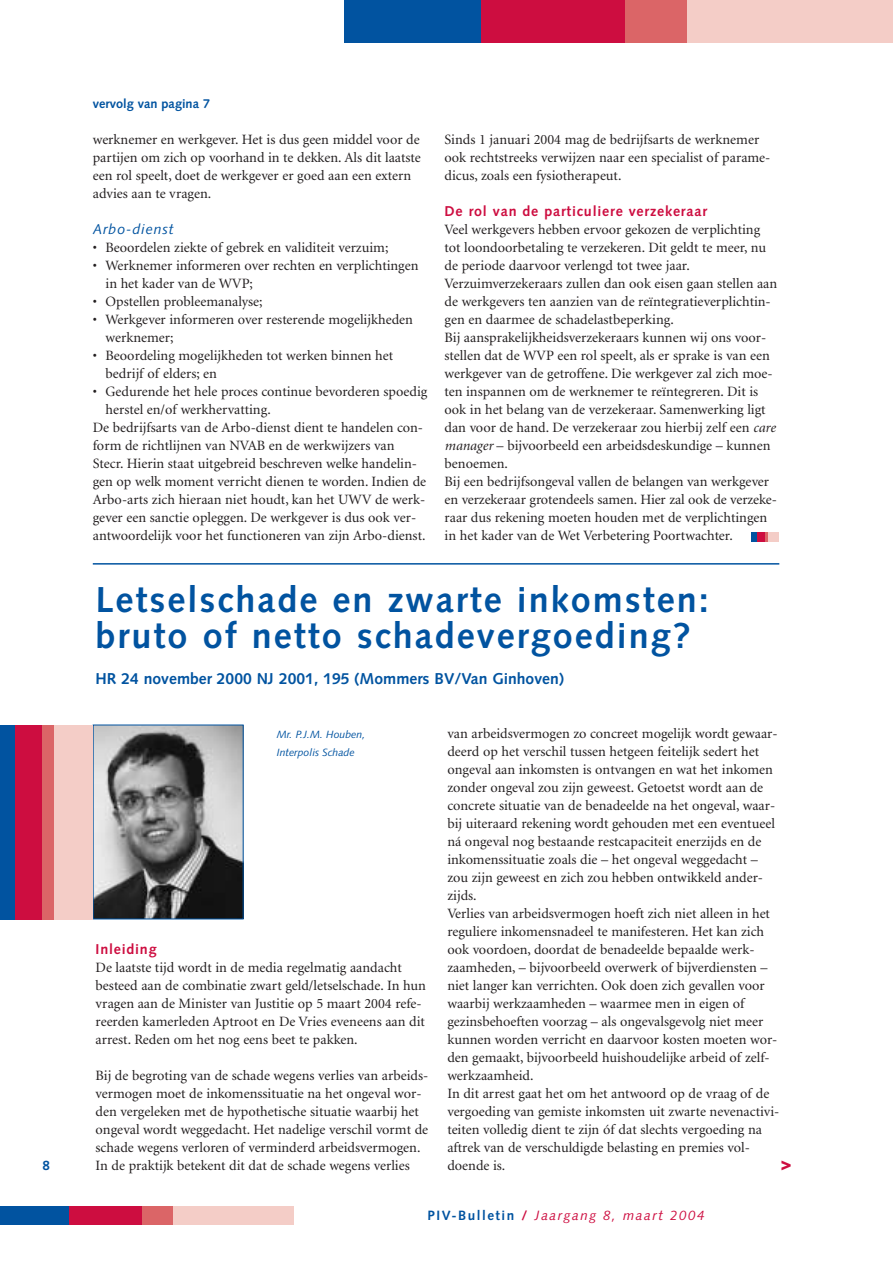
<style>
.page{position:relative;width:893px;height:1262px;background:#fff}
.page>*{position:absolute;margin:0;border:0;box-sizing:border-box;transform-origin:0 0}
.t1{font:700 36px/36px "Syntax";letter-spacing:.055em;color:#0153a0}
.t2{font:900 18px "Syntax";color:#cd0d40}
.t3{font:700 15.75px "Syntax";color:#0153a0}
.t4{font:14.25px/18px "Minion";color:#231f20}
.t5{font:700 14.25px "Syntax";letter-spacing:.055em;color:#cd0d40}
.t6{font:italic 14.25px "Syntax";letter-spacing:.055em;color:#0153a0}
.t7{font:italic 13.5px "Syntax";letter-spacing:.11em;color:#cd0d40}
.t8{font:700 13.5px "Syntax";color:#0153a0}
.t9{font:700 12.75px "Syntax";color:#0153a0}
.t10{font:italic 10.5px/18px "Syntax";color:#0153a0}
.s1{font-style:italic}
.s2{font-weight:700;font-style:normal;color:#0153a0}
.s3{font-weight:700;font-style:normal}
</style>
<div class="page">
<div style="left:1px;top:1206px;width:68px;height:18px;background:#0153a0"></div>
<div style="left:69px;top:1206px;width:73px;height:18px;background:#cd0d40"></div>
<div style="left:142px;top:1206px;width:34px;height:18px;background:#db6567"></div>
<div style="left:174px;top:1206px;width:120px;height:18px;background:#f4cdc7"></div>
<div style="left:344px;top:0;width:137px;height:43px;background:#0153a0"></div>
<div style="left:481px;top:0;width:144px;height:43px;background:#cd0d40"></div>
<div style="left:625px;top:0;width:66px;height:43px;background:#db6567"></div>
<div style="left:687px;top:0;width:205px;height:43px;background:#f4cdc7"></div>
<div style="left:750px;top:533px;width:7px;height:9px;background:#0153a0"></div>
<div style="left:757px;top:533px;width:8px;height:9px;background:#cd0d40"></div>
<svg style="left:765px;top:533px;width:3px;height:9px"></svg>
<div style="left:768px;top:533px;width:10px;height:9px;background:#f4cdc7"></div>
<img style="left:95px;top:726px;width:146px;height:191px">
<div style="left:1px;top:724px;width:14px;height:195px;background:#0153a0"></div>
<div style="left:15px;top:724px;width:27px;height:195px;background:#cd0d40"></div>
<div style="left:42px;top:724px;width:13px;height:195px;background:#db6567"></div>
<div style="left:54px;top:724px;width:39px;height:195px;background:#f4cdc7"></div>
<hr style="left:93px;top:563px;width:686px;height:1px;background:#0153a0">
<p class="t8" style="left:43px;top:1160px;width:9px">8</p>
<p class="t9" style="left:93px;top:98px;width:119px">vervolg van pagina 7</p>
<p class="t4" style="left:93px;top:132px;width:329px">werknemer en werkgever. Het is dus geen middel voor de partijen om zich op voorhand in te dekken. Als dit laatste een rol speelt, doet de werkgever er goed aan een extern advies aan te vragen.</p>
<p class="t6" style="left:93px;top:223px;width:82px">Arbo-dienst</p>
<p class="t4" style="left:93px;top:240px;width:297px">• Beoordelen ziekte of gebrek en validiteit verzuim;</p>
<p class="t4" style="left:105px;top:258px;width:314px;text-indent:-13px">• Werknemer informeren over rechten en verplichtingen in het kader van de WVP;</p>
<p class="t4" style="left:93px;top:294px;width:171px">• Opstellen probleemanalyse;</p>
<p class="t4" style="left:105px;top:312px;width:309px;text-indent:-13px">• Werkgever informeren over resterende mogelijkheden werknemer;</p>
<p class="t4" style="left:105px;top:348px;width:289px;text-indent:-13px">• Beoordeling mogelijkheden tot werken binnen het bedrijf of elders; en</p>
<p class="t4" style="left:93px;top:384px;width:336px">• Gedurende het hele proces continue bevorderen spoedig</p>
<p class="t4" style="left:105px;top:402px;width:167px">herstel en/of werkhervatting.</p>
<p class="t4" style="left:93px;top:420px;width:332px">De bedrijfsarts van de Arbo-dienst dient te handelen con-</p>
<p class="t4" style="left:93px;top:438px;width:303px">form de richtlijnen van NVAB en de werkwijzers van</p>
<p class="t4" style="left:93px;top:456px;width:326px">Stecr. Hierin staat uitgebreid beschreven welke handelin-</p>
<p class="t4" style="left:93px;top:474px;width:335px">gen op welk moment verricht dienen te worden. Indien de</p>
<p class="t4" style="left:93px;top:492px;width:334px">Arbo-arts zich hieraan niet houdt, kan het UWV de werk-</p>
<p class="t4" style="left:93px;top:510px;width:325px">gever een sanctie opleggen. De werkgever is dus ook ver-</p>
<p class="t4" style="left:93px;top:528px;width:334px">antwoordelijk voor het functioneren van zijn Arbo-dienst.</p>
<p class="t4" style="left:444px;top:132px;width:327px">Sinds 1 januari 2004 mag de bedrijfsarts de werknemer ook rechtstreeks verwijzen naar een specialist of parame&shy;dicus, zoals een fysiotherapeut.</p>
<p class="t5" style="left:444px;top:205px;width:264px">De rol van de particuliere verzekeraar</p>
<p class="t4" style="left:444px;top:222px;width:334px">Veel werkgevers hebben ervoor gekozen de verplichting tot loondoorbetaling te verzekeren. Dit geldt te meer, nu de periode daarvoor verlengd tot twee jaar.<br>Verzuimverzekeraars zullen dan ook eisen gaan stellen aan de werkgevers ten aanzien van de reïntegratieverplichtin&shy;gen en daarmee de schadelastbeperking.<br>Bij aansprakelijkheidsverzekeraars kunnen wij ons voor&shy;stellen dat de WVP een rol speelt, als er sprake is van een werkgever van de getroffene. Die werkgever zal zich moe&shy;ten inspannen om de werknemer te reïntegreren. Dit is ook in het belang van de verzekeraar. Samenwerking ligt dan voor de hand. De verzekeraar zou hierbij zelf een <span class="s1">care manager</span> – bijvoorbeeld een arbeidsdeskundige – kunnen benoemen.<br>Bij een bedrijfsongeval vallen de belangen van werkgever en verzekeraar grotendeels samen. Hier zal ook de verzeke&shy;raar dus rekening moeten houden met de verplichtingen in het kader van de Wet Verbetering Poortwachter.</p>
<h1 class="t1" style="left:96px;top:585px;width:614px">Letselschade en zwarte inkomsten: bruto of netto schadevergoeding?</h1>
<p class="t3" style="left:96px;top:672px;width:470px">HR 24 november 2000 NJ 2001, 195 (Mommers BV/Van Ginhoven)</p>
<p class="t10" style="left:277px;top:726px;width:90px">Mr. P.J.M. Houben,<br>Interpolis Schade</p>
<p class="t5" style="left:96px;top:943px;width:62px">Inleiding</p>
<p class="t4" style="left:96px;top:960px;width:332px">De laatste tijd wordt in de media regelmatig aandacht besteed aan de combinatie zwart geld/letselschade. In hun vragen aan de Minister van Justitie op 5 maart 2004 refe&shy;reerden kamerleden Aptroot en De Vries eveneens aan dit arrest. Reden om het nog eens beet te pakken.</p>
<p class="t4" style="left:96px;top:1068px;width:334px">Bij de begroting van de schade wegens verlies van arbeids&shy;vermogen moet de inkomenssituatie na het ongeval wor&shy;den vergeleken met de hypothetische situatie waarbij het ongeval wordt weggedacht. Het nadelige verschil vormt de schade wegens verloren of verminderd arbeidsvermogen.<br>In de praktijk betekent dit dat de schade wegens verlies</p>
<p class="t4" style="left:447px;top:726px;width:333px">van arbeidsvermogen zo concreet mogelijk wordt gewaar&shy;deerd op het verschil tussen hetgeen feitelijk sedert het ongeval aan inkomsten is ontvangen en wat het inkomen zonder ongeval zou zijn geweest. Getoetst wordt aan de concrete situatie van de benadeelde na het ongeval, waar&shy;bij uiteraard rekening wordt gehouden met een eventueel ná ongeval nog bestaande restcapaciteit enerzijds en de inkomenssituatie zoals die – het ongeval weggedacht – zou zijn geweest en zich zou hebben ontwikkeld ander&shy;zijds.<br>Verlies van arbeidsvermogen hoeft zich niet alleen in het reguliere inkomensnadeel te manifesteren. Het kan zich ook voordoen, doordat de benadeelde bepaalde werk&shy;zaamheden, – bijvoorbeeld overwerk of bijverdiensten – niet langer kan verrichten. Ook doen zich gevallen voor waarbij werkzaamheden – waarmee men in eigen of gezinsbehoeften voorzag – als ongevalsgevolg niet meer kunnen worden verricht en daarvoor kosten moeten wor&shy;den gemaakt, bijvoorbeeld huishoudelijke arbeid of zelf&shy;werkzaamheid.<br>In dit arrest gaat het om het antwoord op de vraag of de vergoeding van gemiste inkomsten uit zwarte nevenactivi&shy;teiten volledig dient te zijn óf dat slechts vergoeding na aftrek van de verschuldigde belasting en premies vol&shy;doende is.</p>
<p class="t2" style="left:780px;top:1156px;width:12px">&gt;</p>
<p class="t7" style="left:427px;top:1210px;width:278px"><span class="s2">PIV-Bulletin</span> <span class="s3">/</span> Jaargang 8, maart 2004</p>
</div>
